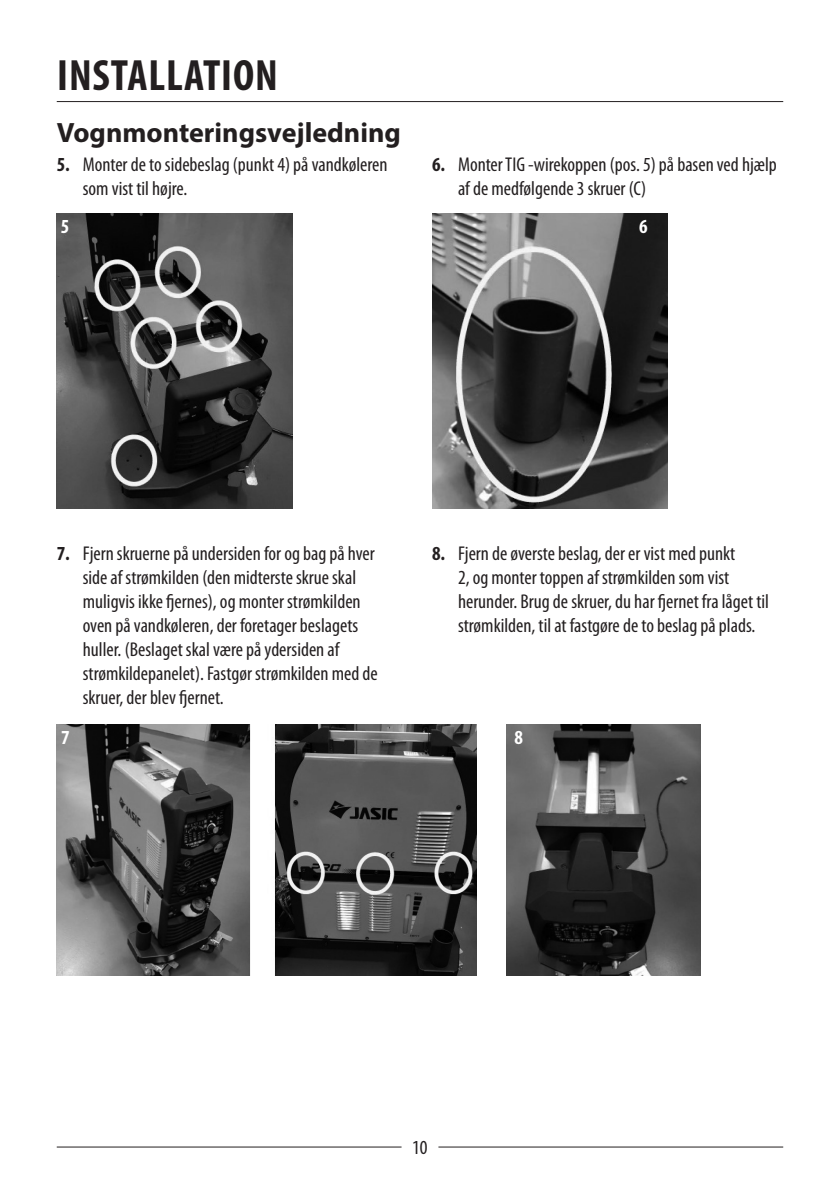
<style>
.page{position:relative;width:840px;height:1191px;background:#fff}
.page>*{position:absolute;margin:0;border:0;box-sizing:border-box;transform-origin:0 0}
.Page_Header{font:700 condensed 44px "Myriad Pro";letter-spacing:.02em;color:#231f20}
.Page_Sub_Header{font:700 28px "Myriad Pro";color:#231f20}
.t1{font:condensed 20px/24px "Myriad Pro";color:#231f20}
.Body{font:700 condensed 20px "Myriad Pro";color:#fff}
.s1{font-weight:700}
</style>
<div class="page">
<hr style="left:57px;top:1146px;width:344px;height:1px;background:#231f20">
<hr style="left:438px;top:1146px;width:344px;height:1px;background:#231f20">
<hr style="left:57px;top:101px;width:725px;height:1px;background:#231f20">
<img style="left:56px;top:214px;width:236px;height:294px">
<img style="left:432px;top:214px;width:235px;height:294px">
<img style="left:57px;top:724px;width:419px;height:251px">
<img style="left:506px;top:724px;width:194px;height:251px">
<p class="Page_Header" style="left:57px;top:48px;width:222px">INSTALLATION</p>
<p class="Page_Sub_Header" style="left:57px;top:114px;width:345px">Vognmonteringsvejledning</p>
<p class="t1" style="left:83px;top:152px;width:306px;text-indent:-26px"><span class="s1">5.</span> Monter de to sidebeslag (punkt 4) på vandkøleren som vist til højre.</p>
<p class="t1" style="left:458px;top:152px;width:320px;text-indent:-26px"><span class="s1">6.</span> Monter TIG -wirekoppen (pos. 5) på basen ved hjælp af de medfølgende 3 skruer (C)</p>
<p class="Body" style="left:61px;top:214px;width:10px">5</p>
<p class="Body" style="left:639px;top:214px;width:10px">6</p>
<p class="t1" style="left:83px;top:541px;width:296px;text-indent:-26px"><span class="s1">7.</span> Fjern skruerne på undersiden for og bag på hver side af strømkilden (den midterste skrue skal muligvis ikke fjernes), og monter strømkilden oven på vandkøleren, der foretager beslagets huller. (Beslaget skal være på ydersiden af strømkildepanelet). Fastgør strømkilden med de skruer, der blev fjernet.</p>
<p class="t1" style="left:458px;top:541px;width:312px;text-indent:-26px"><span class="s1">8.</span> Fjern de øverste beslag, der er vist med punkt<br>2, og monter toppen af strømkilden som vist herunder. Brug de skruer, du har fjernet fra låget til strømkilden, til at fastgøre de to beslag på plads.</p>
<p class="Body" style="left:61px;top:724px;width:10px">7</p>
<p class="Body" style="left:514px;top:724px;width:10px">8</p>
<p class="t1" style="left:412px;top:1134px;width:17px">10</p>
</div>
